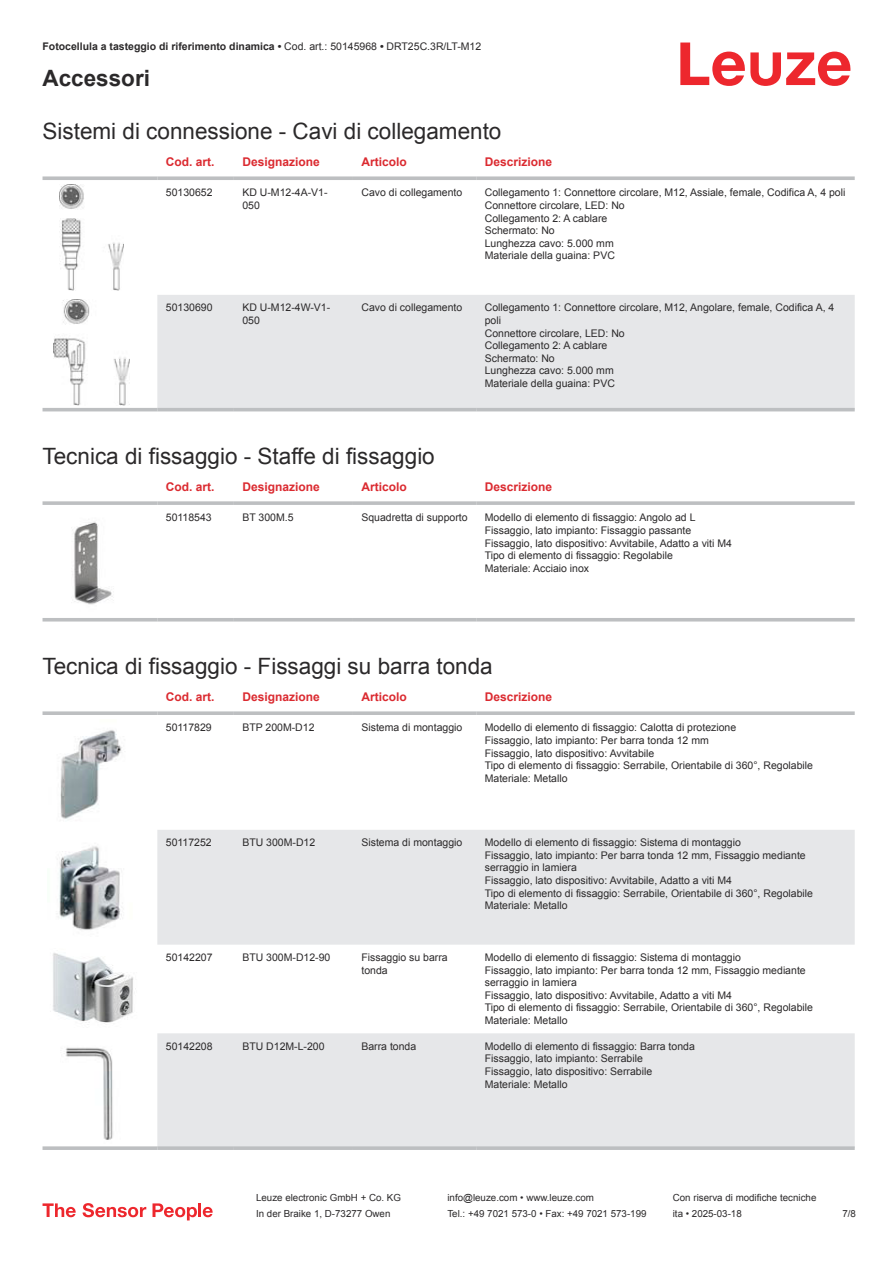
<style>
.page{position:relative;width:893px;height:1263px;background:#fff}
.page>*{position:absolute;margin:0;border:0;box-sizing:border-box;transform-origin:0 0}
.t1{font:22.5px "Arial";color:#2b292a}
.t2{font:700 22.5px "Arial";color:#2b292a}
.t3{font:700 12px "Arial";color:#db2a30}
.t4{font:10.5px/12.6px "Arial";color:#2b292a}
.t5{font:700 10.5px "Arial";color:#2b292a}
.t6{font:9.75px "Arial";color:#2b292a}
.s1{font-weight:400}
</style>
<div class="page">
<svg style="left:680px;top:43px;width:170px;height:43px"></svg>
<svg style="left:43px;top:342px;width:812px;height:70px"></svg>
<div style="left:157px;top:295px;width:698px;height:113px;background:#e6e7e9"></div>
<svg style="left:43px;top:176px;width:114px;height:4px"></svg>
<svg style="left:157px;top:176px;width:77px;height:4px"></svg>
<svg style="left:234px;top:176px;width:119px;height:4px"></svg>
<svg style="left:353px;top:176px;width:123px;height:4px"></svg>
<svg style="left:476px;top:176px;width:379px;height:4px;background:#c4c6c8"></svg>
<hr style="left:43px;top:408px;width:114px;height:3px;background:#bdbfc1">
<hr style="left:157px;top:408px;width:77px;height:3px;background:#bdbfc1">
<hr style="left:234px;top:408px;width:119px;height:3px;background:#bdbfc1">
<hr style="left:353px;top:408px;width:123px;height:3px;background:#bdbfc1">
<hr style="left:476px;top:408px;width:379px;height:3px;background:#bdbfc1">
<img style="left:59px;top:184px;width:65px;height:107px">
<img style="left:54px;top:299px;width:75px;height:106px">
<svg style="left:43px;top:621px;width:812px;height:1px"></svg>
<svg style="left:43px;top:501px;width:114px;height:4px"></svg>
<svg style="left:157px;top:501px;width:77px;height:4px"></svg>
<svg style="left:234px;top:501px;width:119px;height:4px"></svg>
<svg style="left:353px;top:501px;width:123px;height:4px"></svg>
<svg style="left:476px;top:501px;width:379px;height:4px;background:#c3c5c7"></svg>
<hr style="left:43px;top:618px;width:114px;height:3px;background:#bdbfc1">
<hr style="left:157px;top:618px;width:77px;height:3px;background:#bdbfc1">
<hr style="left:234px;top:618px;width:119px;height:3px;background:#bdbfc1">
<hr style="left:353px;top:618px;width:123px;height:3px;background:#bdbfc1">
<hr style="left:476px;top:618px;width:379px;height:3px;background:#bdbfc1">
<img style="left:72px;top:521px;width:41px;height:84px">
<svg style="left:157px;top:830px;width:698px;height:316px;fill:#e6e7e9"></svg>
<svg style="left:43px;top:711px;width:114px;height:4px"></svg>
<svg style="left:157px;top:711px;width:77px;height:4px"></svg>
<svg style="left:234px;top:711px;width:119px;height:4px"></svg>
<svg style="left:353px;top:711px;width:123px;height:4px"></svg>
<svg style="left:476px;top:711px;width:379px;height:4px;background:#c3c5c7"></svg>
<svg style="left:43px;top:1146px;width:114px;height:4px"></svg>
<svg style="left:157px;top:1146px;width:77px;height:4px"></svg>
<svg style="left:234px;top:1146px;width:119px;height:4px"></svg>
<svg style="left:353px;top:1146px;width:123px;height:4px"></svg>
<svg style="left:476px;top:1146px;width:379px;height:4px;background:#c1c3c5"></svg>
<img style="left:60px;top:730px;width:62px;height:89px">
<img style="left:57px;top:846px;width:65px;height:84px">
<img style="left:53px;top:953px;width:83px;height:70px">
<img style="left:66px;top:1047px;width:47px;height:93px">
<svg style="left:43px;top:1203px;width:33px;height:14px"></svg>
<svg style="left:83px;top:1203px;width:63px;height:14px"></svg>
<svg style="left:153px;top:1203px;width:44px;height:17px"></svg>
<hr style="left:198px;top:1203px;width:3px;height:14px;background:#ed272d">
<svg style="left:203px;top:1207px;width:10px;height:10px"></svg>
<p class="t5" style="left:43px;top:43px;width:440px">Fotocellula a tasteggio di riferimento dinamica • <span class="s1">Cod. art.: 50145968</span> • <span class="s1">DRT25C.3R/LT-M12</span></p>
<h1 class="t2" style="left:43px;top:70px;width:109px">Accessori</h1>
<h1 class="t1" style="left:43px;top:123px;width:460px">Sistemi di connessione - Cavi di collegamento</h1>
<p class="t3" style="left:166px;top:157px;width:50px">Cod. art.</p>
<p class="t3" style="left:242px;top:157px;width:79px">Designazione</p>
<p class="t3" style="left:361px;top:157px;width:47px">Articolo</p>
<p class="t3" style="left:485px;top:157px;width:69px">Descrizione</p>
<p class="t4" style="left:166px;top:187px;width:48px">50130652</p>
<p class="t4" style="left:242px;top:187px;width:87px">KD U-M12-4A-V1-<br>050</p>
<p class="t4" style="left:361px;top:187px;width:102px">Cavo di collegamento</p>
<p class="t4" style="left:485px;top:187px;width:362px">Collegamento 1: Connettore circolare, M12, Assiale, female, Codifica A, 4 poli Connettore circolare, LED: No<br>Collegamento 2: A cablare<br>Schermato: No<br>Lunghezza cavo: 5.000 mm<br>Materiale della guaina: PVC</p>
<p class="t4" style="left:166px;top:302px;width:48px">50130690</p>
<p class="t4" style="left:242px;top:302px;width:89px">KD U-M12-4W-V1-<br>050</p>
<p class="t4" style="left:361px;top:302px;width:102px">Cavo di collegamento</p>
<p class="t4" style="left:485px;top:302px;width:351px">Collegamento 1: Connettore circolare, M12, Angolare, female, Codifica A, 4 poli<br>Connettore circolare, LED: No<br>Collegamento 2: A cablare<br>Schermato: No<br>Lunghezza cavo: 5.000 mm<br>Materiale della guaina: PVC</p>
<h1 class="t1" style="left:43px;top:448px;width:394px">Tecnica di fissaggio - Staffe di fissaggio</h1>
<p class="t3" style="left:166px;top:482px;width:50px">Cod. art.</p>
<p class="t3" style="left:242px;top:482px;width:79px">Designazione</p>
<p class="t3" style="left:361px;top:482px;width:47px">Articolo</p>
<p class="t3" style="left:485px;top:482px;width:69px">Descrizione</p>
<p class="t4" style="left:166px;top:512px;width:47px">50118543</p>
<p class="t4" style="left:242px;top:512px;width:53px">BT 300M.5</p>
<p class="t4" style="left:361px;top:512px;width:108px">Squadretta di supporto</p>
<p class="t4" style="left:485px;top:512px;width:249px">Modello di elemento di fissaggio: Angolo ad L Fissaggio, lato impianto: Fissaggio passante Fissaggio, lato dispositivo: Avvitabile, Adatto a viti M4<br>Tipo di elemento di fissaggio: Regolabile<br>Materiale: Acciaio inox</p>
<h1 class="t1" style="left:43px;top:658px;width:452px">Tecnica di fissaggio - Fissaggi su barra tonda</h1>
<p class="t3" style="left:166px;top:692px;width:50px">Cod. art.</p>
<p class="t3" style="left:242px;top:692px;width:79px">Designazione</p>
<p class="t3" style="left:361px;top:692px;width:47px">Articolo</p>
<p class="t3" style="left:485px;top:692px;width:69px">Descrizione</p>
<p class="t4" style="left:166px;top:722px;width:47px">50117829</p>
<p class="t4" style="left:242px;top:722px;width:74px">BTP 200M-D12</p>
<p class="t4" style="left:361px;top:722px;width:102px">Sistema di montaggio</p>
<p class="t4" style="left:485px;top:722px;width:330px">Modello di elemento di fissaggio: Calotta di protezione<br>Fissaggio, lato impianto: Per barra tonda 12 mm<br>Fissaggio, lato dispositivo: Avvitabile<br>Tipo di elemento di fissaggio: Serrabile, Orientabile di 360°, Regolabile Materiale: Metallo</p>
<p class="t4" style="left:166px;top:837px;width:47px">50117252</p>
<p class="t4" style="left:242px;top:837px;width:74px">BTU 300M-D12</p>
<p class="t4" style="left:361px;top:837px;width:102px">Sistema di montaggio</p>
<p class="t4" style="left:485px;top:837px;width:330px">Modello di elemento di fissaggio: Sistema di montaggio<br>Fissaggio, lato impianto: Per barra tonda 12 mm, Fissaggio mediante serraggio in lamiera<br>Fissaggio, lato dispositivo: Avvitabile, Adatto a viti M4<br>Tipo di elemento di fissaggio: Serrabile, Orientabile di 360°, Regolabile Materiale: Metallo</p>
<p class="t4" style="left:166px;top:952px;width:48px">50142207</p>
<p class="t4" style="left:242px;top:952px;width:90px">BTU 300M-D12-90</p>
<p class="t4" style="left:361px;top:952px;width:88px">Fissaggio su barra tonda</p>
<p class="t4" style="left:485px;top:952px;width:330px">Modello di elemento di fissaggio: Sistema di montaggio<br>Fissaggio, lato impianto: Per barra tonda 12 mm, Fissaggio mediante serraggio in lamiera<br>Fissaggio, lato dispositivo: Avvitabile, Adatto a viti M4<br>Tipo di elemento di fissaggio: Serrabile, Orientabile di 360°, Regolabile Materiale: Metallo</p>
<p class="t4" style="left:166px;top:1041px;width:48px">50142208</p>
<p class="t4" style="left:242px;top:1041px;width:84px">BTU D12M-L-200</p>
<p class="t4" style="left:361px;top:1041px;width:56px">Barra tonda</p>
<p class="t4" style="left:485px;top:1041px;width:212px">Modello di elemento di fissaggio: Barra tonda Fissaggio, lato impianto: Serrabile<br>Fissaggio, lato dispositivo: Serrabile Materiale: Metallo</p>
<p class="t6" style="left:256px;top:1194px;width:146px">Leuze electronic GmbH + Co. KG</p>
<p class="t6" style="left:447px;top:1194px;width:148px">info@leuze.com • www.leuze.com</p>
<p class="t6" style="left:673px;top:1194px;width:145px">Con riserva di modifiche tecniche</p>
<p class="t6" style="left:256px;top:1210px;width:136px">In der Braike 1, D-73277 Owen</p>
<p class="t6" style="left:447px;top:1210px;width:201px">Tel.: +49 7021 573-0 • Fax: +49 7021 573-199</p>
<p class="t6" style="left:673px;top:1210px;width:70px">ita • 2025-03-18</p>
<p class="t6" style="left:842px;top:1210px;width:15px">7 /8</p>
</div>
